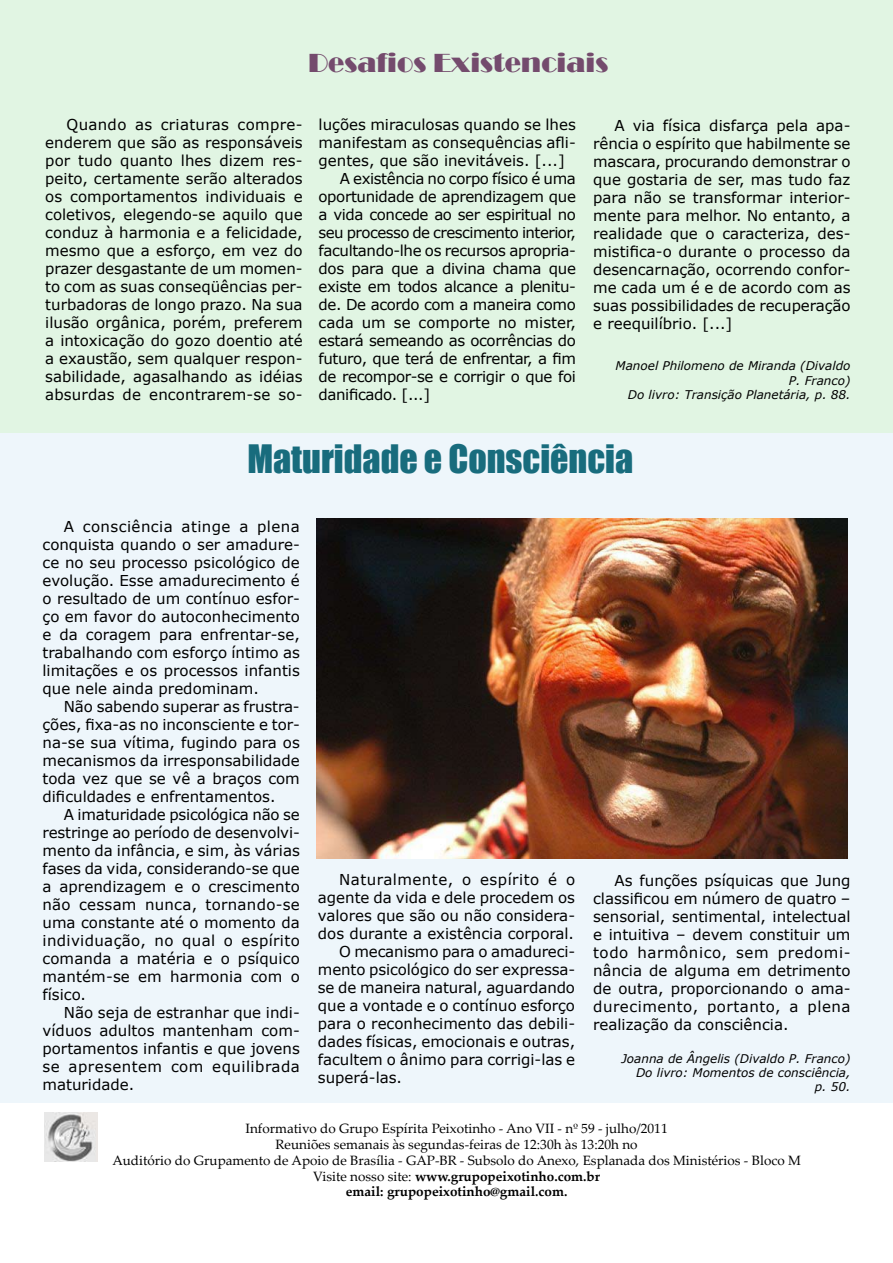
<style>
.page{position:relative;width:893px;height:1263px;background:#fff}
.page>*{position:absolute;margin:0;border:0;box-sizing:border-box;transform-origin:0 0}
.t1{font:36px "Impact";color:#186c7d}
.t2{font:27px "Broadway";color:#744b6d}
.t3{font:15px/18px "Verdana";color:#000;text-align:justify}
.t4{font:15px "Verdana";letter-spacing:-.025em;color:#000}
.t5{font:15px "Verdana";letter-spacing:-.035em;color:#000}
.t6{font:15px "Verdana";letter-spacing:-.03em;color:#000}
.t7{font:15px "Verdana";letter-spacing:-.02em;color:#000}
.t8{font:15px "Verdana";letter-spacing:.03em;color:#000}
.t9{font:13.5px/15.8px "Palatino Linotype";color:#000;text-align:center}
.t10{font:italic 12px/14.4px "Verdana";color:#000;text-align:right}
.s1{font-weight:700}
</style>
<div class="page">
<div style="left:0;top:432px;width:893px;height:671px;background:#eef6fb"></div>
<div style="left:0;top:0;width:893px;height:432px;background:#e1f5e3"></div>
<img style="left:45px;top:1113px;width:53px;height:48px">
<img style="left:316px;top:519px;width:531px;height:339px">
<h2 class="t2" style="left:308px;top:47px;width:302px">Desafios Existenciais</h2>
<p class="t3" style="left:45px;top:115px;width:259px;text-indent:21px">Quando as criaturas compre&shy;enderem que são as responsáveis por tudo quanto lhes dizem res&shy;peito, certamente serão alterados os comportamentos individuais e coletivos, elegendo-se aquilo que conduz à harmonia e a felicidade, mesmo que a esforço, em vez do prazer desgastante de um momen&shy;to com as suas conseqüências per&shy;turbadoras de longo prazo. Na sua ilusão orgânica, porém, preferem a intoxicação do gozo doentio até a exaustão, sem qualquer respon&shy;sabilidade, agasalhando as idéias absurdas de encontrarem-se so-</p>
<p class="t3" style="left:319px;top:115px;width:259px">luções miraculosas quando se lhes</p>
<p class="t3" style="left:319px;top:133px;width:259px">manifestam as consequências afli-</p>
<p class="t3" style="left:319px;top:151px;width:248px">gentes, que são inevitáveis. [...]</p>
<p class="t6" style="left:340px;top:169px;width:237px">A existência no corpo físico é uma</p>
<p class="t4" style="left:319px;top:187px;width:259px">oportunidade de aprendizagem que</p>
<p class="t4" style="left:319px;top:205px;width:259px">a vida concede ao ser espiritual no</p>
<p class="t5" style="left:319px;top:223px;width:259px">seu processo de crescimento interior,</p>
<p class="t4" style="left:319px;top:241px;width:259px">facultando-lhe os recursos apropria-</p>
<p class="t7" style="left:319px;top:259px;width:259px">dos para que a divina chama que</p>
<p class="t4" style="left:319px;top:277px;width:259px">existe em todos alcance a plenitu-</p>
<p class="t4" style="left:319px;top:295px;width:259px">de. De acordo com a maneira como</p>
<p class="t3" style="left:319px;top:313px;width:259px">cada um se comporte no mister,</p>
<p class="t4" style="left:319px;top:331px;width:259px">estará semeando as ocorrências do</p>
<p class="t4" style="left:319px;top:349px;width:259px">futuro, que terá de enfrentar, a fim</p>
<p class="t4" style="left:319px;top:367px;width:259px">de recompor-se e corrigir o que foi</p>
<p class="t4" style="left:319px;top:385px;width:113px">danificado. [...]</p>
<p class="t3" style="left:593px;top:116px;width:259px;text-indent:21px">A via física disfarça pela apa&shy;rência o espírito que habilmente se mascara, procurando demonstrar o que gostaria de ser, mas tudo faz para não se transformar interior&shy;mente para melhor. No entanto, a realidade que o caracteriza, des&shy;mistifica-o durante o processo da desencarnação, ocorrendo confor&shy;me cada um é e de acordo com as suas possibilidades de recuperação e reequilíbrio. [...]</p>
<p class="t10" style="left:616px;top:358px;width:236px">Manoel Philomeno de Miranda (Divaldo<br>P. Franco)<br>Do livro: Transição Planetária, p. 88.</p>
<h1 class="t1" style="left:247px;top:431px;width:387px">Maturidade e Consciência</h1>
<p class="t3" style="left:43px;top:517px;width:259px;text-indent:21px">A consciência atinge a plena conquista quando o ser amadure&shy;ce no seu processo psicológico de evolução. Esse amadurecimento é o resultado de um contínuo esfor&shy;ço em favor do autoconhecimento e da coragem para enfrentar-se, trabalhando com esforço íntimo as limitações e os processos infantis que nele ainda predominam.</p>
<p class="t3" style="left:43px;top:697px;width:259px;text-indent:21px">Não sabendo superar as frustra&shy;ções, fixa-as no inconsciente e tor&shy;na-se sua vítima, fugindo para os mecanismos da irresponsabilidade toda vez que se vê a braços com dificuldades e enfrentamentos.</p>
<p class="t3" style="left:43px;top:805px;width:259px;text-indent:21px">A imaturidade psicológica não se restringe ao período de desenvolvi&shy;mento da infância, e sim, às várias fases da vida, considerando-se que a aprendizagem e o crescimento não cessam nunca, tornando-se uma constante até o momento da individuação, no qual o espírito comanda a matéria e o psíquico mantém-se em harmonia com o físico.</p>
<p class="t3" style="left:43px;top:1003px;width:259px;text-indent:21px">Não seja de estranhar que indi&shy;víduos adultos mantenham com&shy;portamentos infantis e que jovens se apresentem com equilibrada maturidade.</p>
<p class="t8" style="left:339px;top:870px;width:237px">Naturalmente, o espírito é o</p>
<p class="t3" style="left:318px;top:888px;width:259px">agente da vida e dele procedem os</p>
<p class="t3" style="left:318px;top:906px;width:259px">valores que são ou não considera-</p>
<p class="t3" style="left:318px;top:924px;width:258px">dos durante a existência corporal.</p>
<p class="t3" style="left:339px;top:942px;width:237px">O mecanismo para o amadureci-</p>
<p class="t3" style="left:318px;top:960px;width:259px">mento psicológico do ser expressa-</p>
<p class="t3" style="left:318px;top:978px;width:259px">se de maneira natural, aguardando</p>
<p class="t3" style="left:318px;top:996px;width:259px">que a vontade e o contínuo esforço</p>
<p class="t3" style="left:318px;top:1014px;width:259px">para o reconhecimento das debili-</p>
<p class="t3" style="left:318px;top:1032px;width:259px">dades físicas, emocionais e outras,</p>
<p class="t3" style="left:318px;top:1050px;width:259px">facultem o ânimo para corrigi-las e</p>
<p class="t3" style="left:318px;top:1068px;width:86px">superá-las.</p>
<p class="t3" style="left:593px;top:871px;width:259px;text-indent:21px">As funções psíquicas que Jung classificou em número de quatro – sensorial, sentimental, intelectual e intuitiva – devem constituir um todo harmônico, sem predomi&shy;nância de alguma em detrimento de outra, proporcionando o ama&shy;durecimento, portanto, a plena realização da consciência.</p>
<p class="t10" style="left:621px;top:1051px;width:231px">Joanna de Ângelis (Divaldo P. Franco)<br>Do livro: Momentos de consciência, p. 50.</p>
<p class="t9" style="left:112px;top:1120px;width:690px">Informativo do Grupo Espírita Peixotinho - Ano VII - nº 59 - julho/2011<br>Reuniões semanais às segundas-feiras de 12:30h às 13:20h no<br>Auditório do Grupamento de Apoio de Brasília - GAP-BR - Subsolo do Anexo, Esplanada dos Ministérios - Bloco M Visite nosso site: <span class="s1">www.grupopeixotinho.com.br<br>email: grupopeixotinho@gmail.com.</span></p>
</div>
